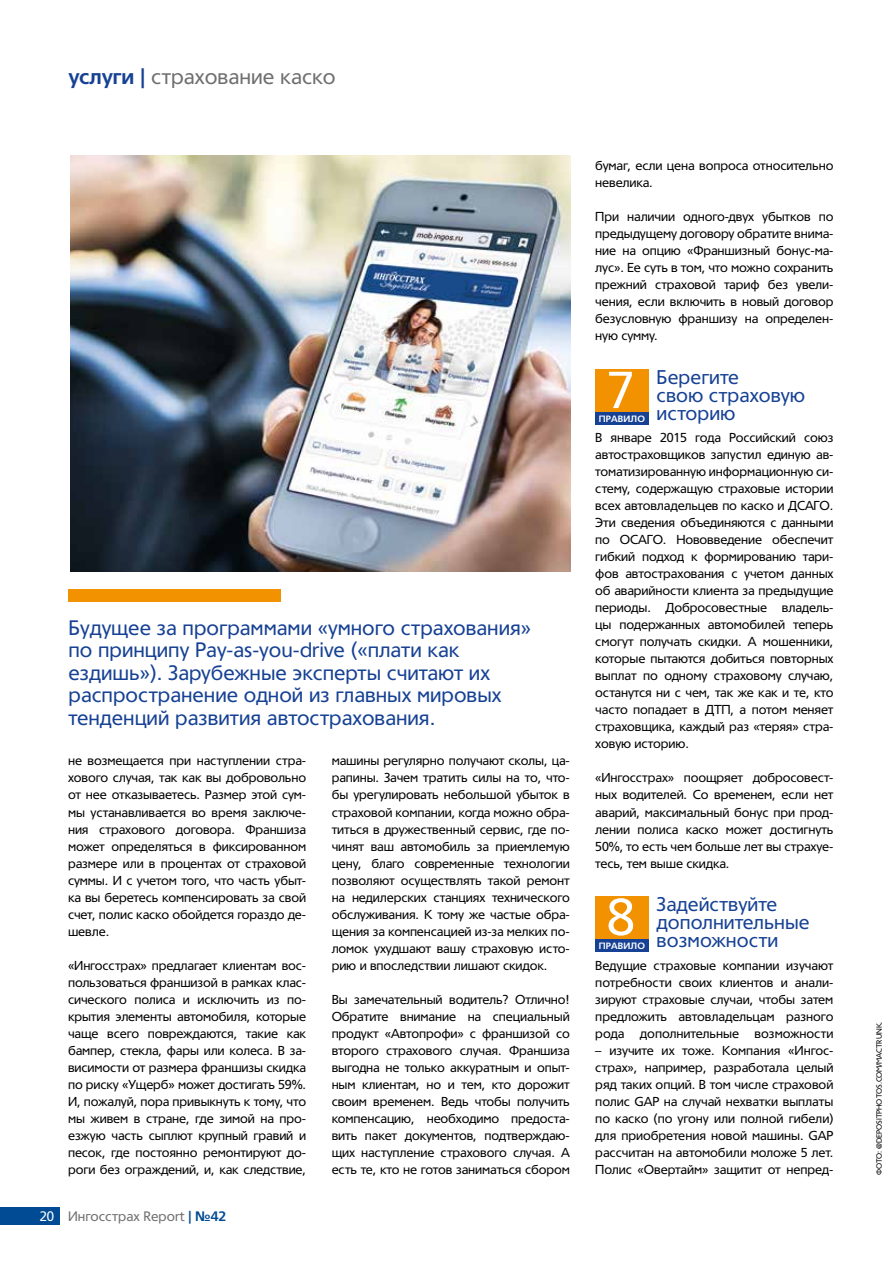
<style>
.page{position:relative;width:893px;height:1263px;background:#fff}
.page>*{position:absolute;margin:0;border:0;box-sizing:border-box;transform-origin:0 0}
.t1{font:51px "Tornado C";color:#fff}
.t2{font:21px "Tornado C";color:#706f6f}
.t3{font:20.55px/22.5px "Tornado C";color:#164194}
.t4{font:19.5px/18px "Tornado C";color:#164194}
.t5{font:13.5px "Tornado C";color:#706f6f}
.t6{font:12.75px/17px "Tornado C";letter-spacing:-.01em;color:#000;text-align:justify}
.t7{font:700 9px "Tornado C";letter-spacing:.02em;color:#fff}
.t8{font:7.5px "Tornado C";letter-spacing:-.01em;color:#000}
.s1{font-weight:700;color:#164194}
.s2{color:#fff}
.s3{font-weight:700;color:#004b93}
</style>
<div class="page">
<div style="left:0;top:1208px;width:60px;height:17px;background:#004b93"></div>
<div style="left:595px;top:411px;width:54px;height:14px;background:#164194"></div>
<div style="left:595px;top:369px;width:54px;height:42px;background:#f39200"></div>
<div style="left:595px;top:938px;width:54px;height:14px;background:#164194"></div>
<div style="left:595px;top:896px;width:54px;height:42px;background:#f39200"></div>
<div style="left:68px;top:589px;width:213px;height:13px;background:#f39200"></div>
<img style="left:70px;top:155px;width:500px;height:417px">
<h2 class="t2" style="left:68px;top:66px;width:269px"><span class="s1">услуги |</span> страхование каско</h2>
<h3 class="t3" style="left:68px;top:616px;width:464px">Будущее за программами «умного страхования» по принципу Pay-as-you-drive («плати как ездишь»). Зарубежные эксперты считают их распространение одной из главных мировых тенденций развития автострахования.</h3>
<p class="t6" style="left:68px;top:753px;width:240px">не возмещается при наступлении стра&shy;хового случая, так как вы добровольно от нее отказываетесь. Размер этой сум&shy;мы устанавливается во время заключе&shy;ния страхового договора. Франшиза может определяться в фиксированном размере или в процентах от страховой суммы. И с учетом того, что часть убыт&shy;ка вы беретесь компенсировать за свой счет, полис каско обойдется гораздо де&shy;шевле.</p>
<p class="t6" style="left:68px;top:957px;width:240px">«Ингосстрах» предлагает клиентам вос&shy;пользоваться франшизой в рамках клас&shy;сического полиса и исключить из по&shy;крытия элементы автомобиля, которые чаще всего повреждаются, такие как бампер, стекла, фары или колеса. В за&shy;висимости от размера франшизы скидка по риску «Ущерб» может достигать 59%.<br>И, пожалуй, пора привыкнуть к тому, что мы живем в стране, где зимой на про&shy;езжую часть сыплют крупный гравий и песок, где постоянно ремонтируют до&shy;роги без ограждений, и, как следствие,</p>
<p class="t5" style="left:40px;top:1209px;width:188px"><span class="s2">20</span> Ингосстрах Report <span class="s3">| №42</span></p>
<p class="t6" style="left:332px;top:753px;width:240px">машины регулярно получают сколы, ца&shy;рапины. Зачем тратить силы на то, что&shy;бы урегулировать небольшой убыток в страховой компании, когда можно обра&shy;титься в дружественный сервис, где по&shy;чинят ваш автомобиль за приемлемую цену, благо современные технологии позволяют осуществлять такой ремонт на недилерских станциях технического обслуживания. К тому же частые обра&shy;щения за компенсацией из-за мелких по&shy;ломок ухудшают вашу страховую исто&shy;рию и впоследствии лишают скидок.</p>
<p class="t6" style="left:332px;top:991px;width:240px">Вы замечательный водитель? Отлично!<br>Обратите внимание на специальный продукт «Автопрофи» с франшизой со второго страхового случая. Франшиза выгодна не только аккуратным и опыт&shy;ным клиентам, но и тем, кто дорожит своим временем. Ведь чтобы получить компенсацию, необходимо предоста&shy;вить пакет документов, подтверждаю&shy;щих наступление страхового случая. А есть те, кто не готов заниматься сбором</p>
<p class="t6" style="left:595px;top:157px;width:240px">бумаг, если цена вопроса относительно невелика.</p>
<p class="t6" style="left:595px;top:208px;width:240px">При наличии одного-двух убытков по предыдущему договору обратите внима&shy;ние на опцию «Франшизный бонус-ма&shy;лус». Ее суть в том, что можно сохранить прежний страховой тариф без увели&shy;чения, если включить в новый договор безусловную франшизу на определен&shy;ную сумму.</p>
<h3 class="t4" style="left:657px;top:369px;width:150px">Берегите<br>свою страховую</h3>
<p class="t7" style="left:599px;top:414px;width:48px">ПРАВИЛО</p>
<h1 class="t1" style="left:607px;top:363px;width:29px">7</h1>
<h3 class="t4" style="left:657px;top:405px;width:81px">историю</h3>
<p class="t6" style="left:595px;top:429px;width:240px">В январе 2015 года Российский союз автостраховщиков запустил единую ав&shy;томатизированную информационную си&shy;стему, содержащую страховые истории всех автовладельцев по каско и ДСАГО.<br>Эти сведения объединяются с данными по ОСАГО. Нововведение обеспечит гибкий подход к формированию тари&shy;фов автострахования с учетом данных об аварийности клиента за предыдущие периоды. Добросовестные владель&shy;цы подержанных автомобилей теперь смогут получать скидки. А мошенники, которые пытаются добиться повторных выплат по одному страховому случаю, останутся ни с чем, так же как и те, кто часто попадает в ДТП, а потом меняет страховщика, каждый раз «теряя» стра&shy;ховую историю.</p>
<p class="t6" style="left:595px;top:770px;width:240px">«Ингосстрах» поощряет добросовест&shy;ных водителей. Со временем, если нет аварий, максимальный бонус при прод&shy;лении полиса каско может достигнуть 50%, то есть чем больше лет вы страхуе&shy;тесь, тем выше скидка.</p>
<h3 class="t4" style="left:657px;top:895px;width:154px">Задействуйте дополнительные</h3>
<p class="t7" style="left:599px;top:941px;width:48px">ПРАВИЛО</p>
<h1 class="t1" style="left:607px;top:889px;width:29px">8</h1>
<h3 class="t4" style="left:657px;top:931px;width:123px">возможности</h3>
<p class="t6" style="left:595px;top:957px;width:240px">Ведущие страховые компании изучают потребности своих клиентов и анали&shy;зируют страховые случаи, чтобы затем предложить автовладельцам разного рода дополнительные возможности</p>
<p class="t6" style="left:595px;top:1042px;width:240px">– изучите их тоже. Компания «Ингос&shy;страх», например, разработала целый ряд таких опций. В том числе страховой полис GAP на случай нехватки выплаты по каско (по угону или полной гибели) для приобретения новой машины. GAP рассчитан на автомобили моложе 5 лет.<br>Полис «Овертайм» защитит от непред-</p>
<p class="t8" style="left:875px;top:1175px;width:155px;rotate:-90deg">ФОТО: @DEPOSITPHOTOS.COM/MACTRUNK.</p>
</div>
